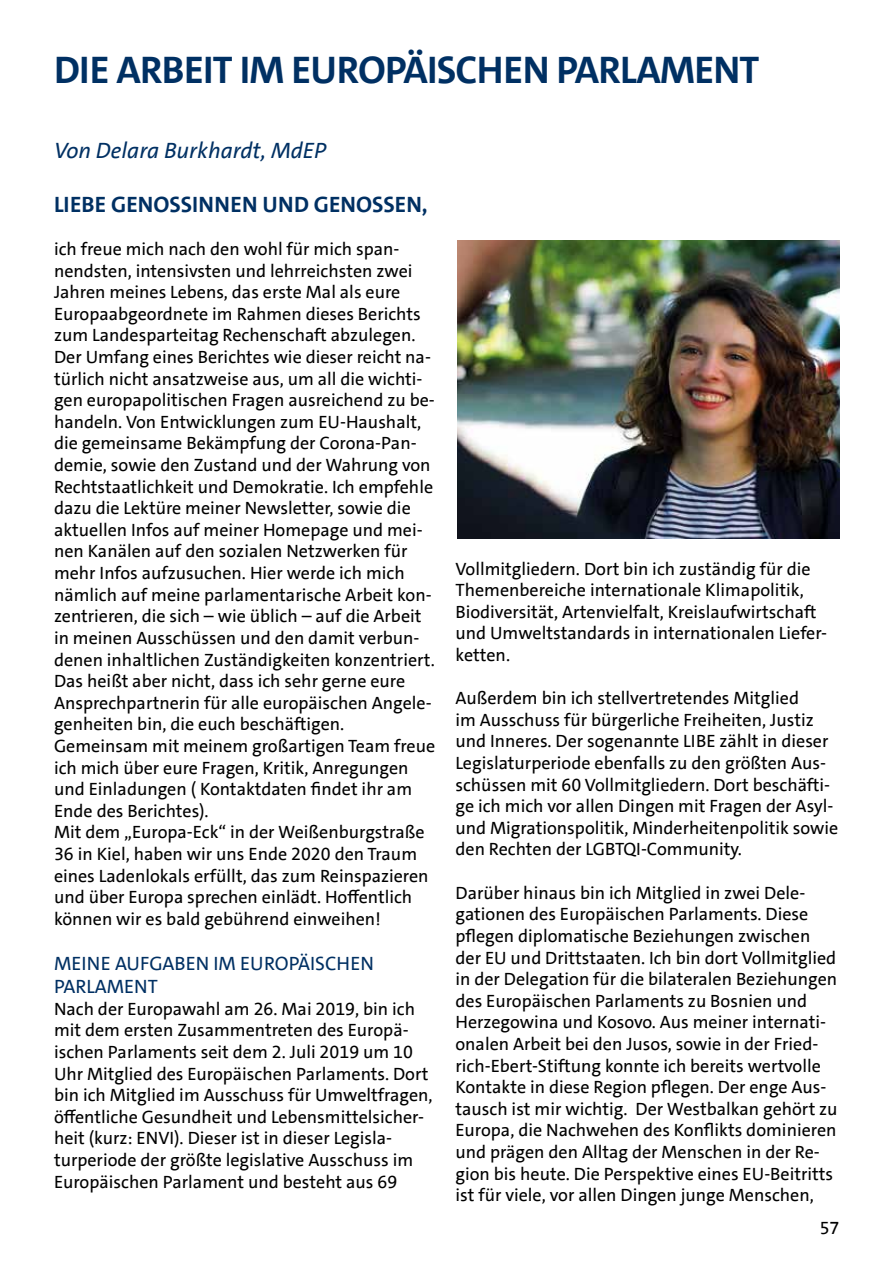
<style>
.page{position:relative;width:893px;height:1263px;background:#fff}
.page>*{position:absolute;margin:0;border:0;box-sizing:border-box;transform-origin:0 0}
.t1{font:700 39px "SPD The Sans";letter-spacing:-.02em;color:#003063}
.t2{font:700 22.5px "SPD The Sans";color:#003063}
.t3{font:italic 22.5px "SPD The Sans";color:#003063}
.t4{font:19.5px/23.4px "SPD The Sans";color:#003063}
.t5{font:18px/21.6px "SPD The Sans";color:#000}
</style>
<div class="page">
<img style="left:458px;top:240px;width:381px;height:298px">
<h1 class="t1" style="left:54px;top:45px;width:707px">DIE ARBEIT IM EUROPÄISCHEN PARLAMENT</h1>
<p class="t3" style="left:54px;top:136px;width:274px">Von Delara Burkhardt, MdEP</p>
<p class="t2" style="left:54px;top:190px;width:375px">LIEBE GENOSSINNEN UND GENOSSEN,</p>
<p class="t5" style="left:54px;top:238px;width:383px">ich freue mich nach den wohl für mich span&shy;nendsten, intensivsten und lehrreichsten zwei Jahren meines Lebens, das erste Mal als eure Europaabgeordnete im Rahmen dieses Berichts zum Landesparteitag Rechenschaft abzulegen.<br>Der Umfang eines Berichtes wie dieser reicht na&shy;türlich nicht ansatzweise aus, um all die wichti&shy;gen europapolitischen Fragen ausreichend zu be&shy;handeln. Von Entwicklungen zum EU-Haushalt, die gemeinsame Bekämpfung der Corona-Pan&shy;demie, sowie den Zustand und der Wahrung von Rechtstaatlichkeit und Demokratie. Ich empfehle dazu die Lektüre meiner Newsletter, sowie die aktuellen Infos auf meiner Homepage und mei&shy;nen Kanälen auf den sozialen Netzwerken für mehr Infos aufzusuchen. Hier werde ich mich nämlich auf meine parlamentarische Arbeit kon&shy;zentrieren, die sich – wie üblich – auf die Arbeit in meinen Ausschüssen und den damit verbun&shy;denen inhaltlichen Zuständigkeiten konzentriert.<br>Das heißt aber nicht, dass ich sehr gerne eure Ansprechpartnerin für alle europäischen Angele&shy;genheiten bin, die euch beschäftigen.<br>Gemeinsam mit meinem großartigen Team freue ich mich über eure Fragen, Kritik, Anregungen und Einladungen ( Kontaktdaten findet ihr am Ende des Berichtes).<br>Mit dem „Europa-Eck“ in der Weißenburgstraße 36 in Kiel, haben wir uns Ende 2020 den Traum eines Ladenlokals erfüllt, das zum Reinspazieren und über Europa sprechen einlädt. Hoffentlich können wir es bald gebührend einweihen!</p>
<p class="t4" style="left:54px;top:951px;width:321px">MEINE AUFGABEN IM EUROPÄISCHEN<br>PARLAMENT</p>
<p class="t5" style="left:54px;top:998px;width:380px">Nach der Europawahl am 26. Mai 2019, bin ich mit dem ersten Zusammentreten des Europä&shy;ischen Parlaments seit dem 2. Juli 2019 um 10<br>Uhr Mitglied des Europäischen Parlaments. Dort bin ich Mitglied im Ausschuss für Umweltfragen, öffentliche Gesundheit und Lebensmittelsicher&shy;heit (kurz: ENVI). Dieser ist in dieser Legisla&shy;turperiode der größte legislative Ausschuss im Europäischen Parlament und besteht aus 69</p>
<p class="t5" style="left:455px;top:558px;width:373px">Vollmitgliedern. Dort bin ich zuständig für die Themenbereiche internationale Klimapolitik, Biodiversität, Artenvielfalt, Kreislaufwirtschaft und Umweltstandards in internationalen Liefer&shy;ketten.</p>
<p class="t5" style="left:455px;top:687px;width:384px">Außerdem bin ich stellvertretendes Mitglied<br>im Ausschuss für bürgerliche Freiheiten, Justiz und Inneres. Der sogenannte LIBE zählt in dieser Legislaturperiode ebenfalls zu den größten Aus&shy;schüssen mit 60 Vollmitgliedern. Dort beschäfti&shy;ge ich mich vor allen Dingen mit Fragen der Asyl&shy;und Migrationspolitik, Minderheitenpolitik sowie den Rechten der LGBTQI-Community.</p>
<p class="t5" style="left:455px;top:882px;width:384px">Darüber hinaus bin ich Mitglied in zwei Dele&shy;gationen des Europäischen Parlaments. Diese pflegen diplomatische Beziehungen zwischen der EU und Drittstaaten. Ich bin dort Vollmitglied in der Delegation für die bilateralen Beziehungen des Europäischen Parlaments zu Bosnien und Herzegowina und Kosovo. Aus meiner internati&shy;onalen Arbeit bei den Jusos, sowie in der Fried&shy;rich-Ebert-Stiftung konnte ich bereits wertvolle Kontakte in diese Region pflegen. Der enge Aus&shy;tausch ist mir wichtig. Der Westbalkan gehört zu Europa, die Nachwehen des Konflikts dominieren und prägen den Alltag der Menschen in der Re&shy;gion bis heute. Die Perspektive eines EU-Beitritts ist für viele, vor allen Dingen junge Menschen,</p>
<p class="t5" style="left:820px;top:1217px;width:21px">57</p>
</div>
